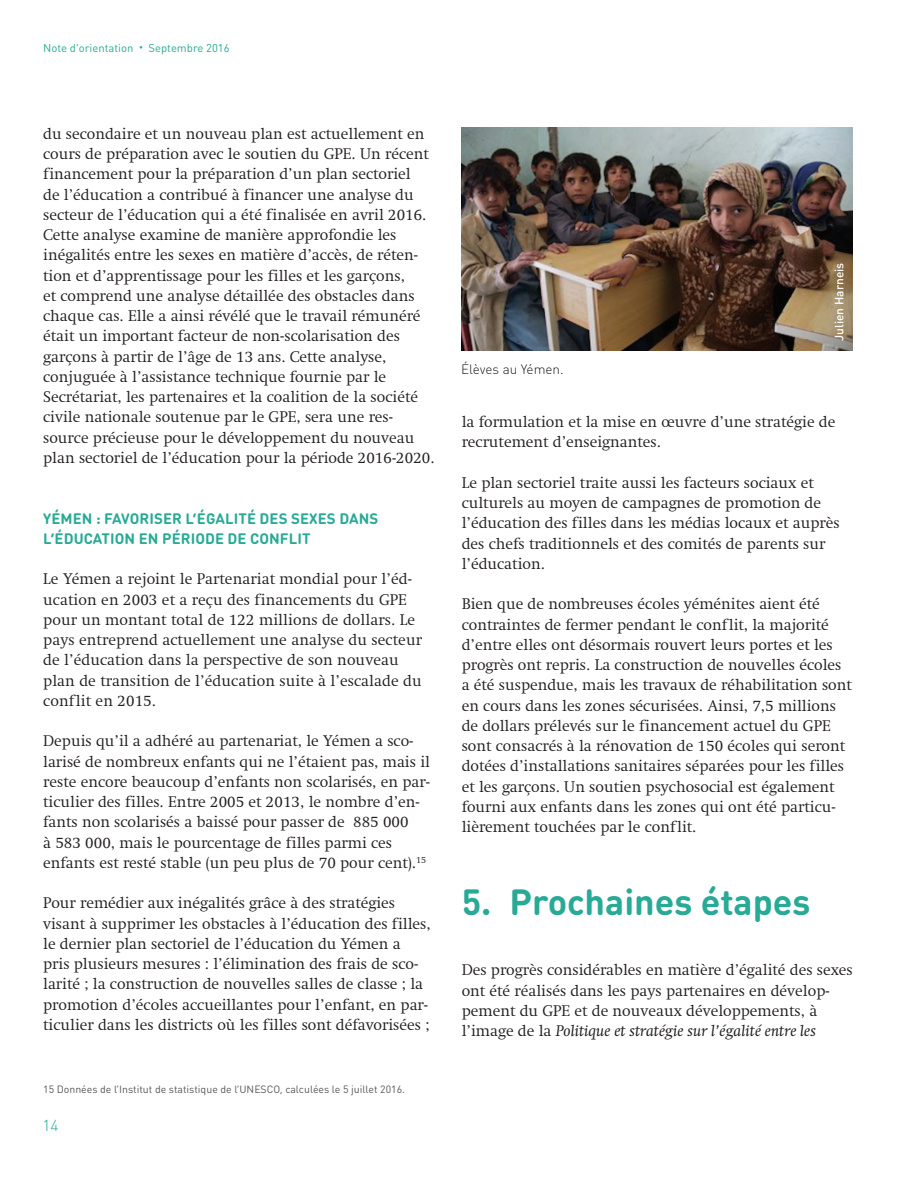
<style>
.page{position:relative;width:918px;height:1188px;background:#fff}
.page>*{position:absolute;margin:0;border:0;box-sizing:border-box;transform-origin:0 0}
.t1{font:700 36px "DIN Round Pro";color:#28aa96}
.t2{font:300 15.75px/20.2px "Swift LT Std";color:#231f20}
.t3{font:300 15.75px "DIN Round Pro";color:#28aa96}
.t4{font:700 15px/20.2px "DIN Round Pro";letter-spacing:.005em;color:#28aa96}
.t5{font:300 13.5px "DIN Round Pro";color:#231f20}
.t6{font:500 12px "DIN Round Pro";color:#fff}
.t7{font:11.25px "DIN Round Pro";color:#28aa96}
.t8{font:10.5px "DIN Round Pro";color:#57585a}
.s1{font-size:7.5px}
.s2{font-weight:400;font-style:italic}
</style>
<div class="page">
<img style="left:461px;top:128px;width:392px;height:222px">
<p class="t7" style="left:43px;top:40px;width:188px">Note d’orientation <span class="s1">•</span> Septembre 2016</p>
<p class="t2" style="left:43px;top:124px;width:393px">du secondaire et un nouveau plan est actuellement en cours de préparation avec le soutien du GPE. Un récent financement pour la préparation d’un plan sectoriel<br>de l’éducation a contribué à financer une analyse du secteur de l’éducation qui a été finalisée en avril 2016.<br>Cette analyse examine de manière approfondie les inégalités entre les sexes en matière d’accès, de réten&shy;tion et d’apprentissage pour les filles et les garçons,<br>et comprend une analyse détaillée des obstacles dans chaque cas. Elle a ainsi révélé que le travail rémunéré était un important facteur de non-scolarisation des garçons à partir de l’âge de 13 ans. Cette analyse, conjuguée à l’assistance technique fournie par le Secrétariat, les partenaires et la coalition de la société civile nationale soutenue par le GPE, sera une res&shy;source précieuse pour le développement du nouveau plan sectoriel de l’éducation pour la période 2016-2020.</p>
<p class="t4" style="left:43px;top:508px;width:337px">YÉMEN : FAVORISER L’ÉGALITÉ DES SEXES DANS<br>L’ÉDUCATION EN PÉRIODE DE CONFLIT</p>
<p class="t2" style="left:43px;top:569px;width:380px">Le Yémen a rejoint le Partenariat mondial pour l’éd&shy;ucation en 2003 et a reçu des financements du GPE pour un montant total de 122 millions de dollars. Le pays entreprend actuellement une analyse du secteur de l’éducation dans la perspective de son nouveau plan de transition de l’éducation suite à l’escalade du conflit en 2015.</p>
<p class="t2" style="left:43px;top:731px;width:388px">Depuis qu’il a adhéré au partenariat, le Yémen a sco&shy;larisé de nombreux enfants qui ne l’étaient pas, mais il reste encore beaucoup d’enfants non scolarisés, en par&shy;ticulier des filles. Entre 2005 et 2013, le nombre d’en&shy;fants non scolarisés a baissé pour passer de 885 000<br>à 583 000, mais le pourcentage de filles parmi ces enfants est resté stable (un peu plus de 70 pour cent).<sup>15</sup></p>
<p class="t2" style="left:43px;top:893px;width:389px">Pour remédier aux inégalités grâce à des stratégies visant à supprimer les obstacles à l’éducation des filles, le dernier plan sectoriel de l’éducation du Yémen a pris plusieurs mesures : l’élimination des frais de sco&shy;larité ; la construction de nouvelles salles de classe ; la promotion d’écoles accueillantes pour l’enfant, en par&shy;ticulier dans les districts où les filles sont défavorisées ;</p>
<p class="t8" style="left:43px;top:1082px;width:363px">15 Données de l’Institut de statistique de l’UNESCO, calculées le 5 juillet 2016.</p>
<p class="t3" style="left:43px;top:1115px;width:18px">14</p>
<p class="t5" style="left:461px;top:360px;width:104px">Élèves au Yémen.</p>
<p class="t6" style="left:831px;top:341px;width:80px;rotate:-90deg">Julien Harneis</p>
<p class="t2" style="left:462px;top:412px;width:375px">la formulation et la mise en œuvre d’une stratégie de recrutement d’enseignantes.</p>
<p class="t2" style="left:462px;top:473px;width:379px">Le plan sectoriel traite aussi les facteurs sociaux et culturels au moyen de campagnes de promotion de l’éducation des filles dans les médias locaux et auprès des chefs traditionnels et des comités de parents sur l’éducation.</p>
<p class="t2" style="left:462px;top:594px;width:392px">Bien que de nombreuses écoles yéménites aient été contraintes de fermer pendant le conflit, la majorité d’entre elles ont désormais rouvert leurs portes et les progrès ont repris. La construction de nouvelles écoles a été suspendue, mais les travaux de réhabilitation sont en cours dans les zones sécurisées. Ainsi, 7,5 millions de dollars prélevés sur le financement actuel du GPE sont consacrés à la rénovation de 150 écoles qui seront dotées d’installations sanitaires séparées pour les filles et les garçons. Un soutien psychosocial est également fourni aux enfants dans les zones qui ont été particu&shy;lièrement touchées par le conflit.</p>
<h1 class="t1" style="left:462px;top:877px;width:350px">5. PROCHAINES ÉTAPES</h1>
<p class="t2" style="left:462px;top:960px;width:393px">Des progrès considérables en matière d’égalité des sexes ont été réalisés dans les pays partenaires en dévelop&shy;pement du GPE et de nouveaux développements, à l’image de la <span class="s2">Politique et stratégie sur l’égalité entre les</span></p>
</div>
